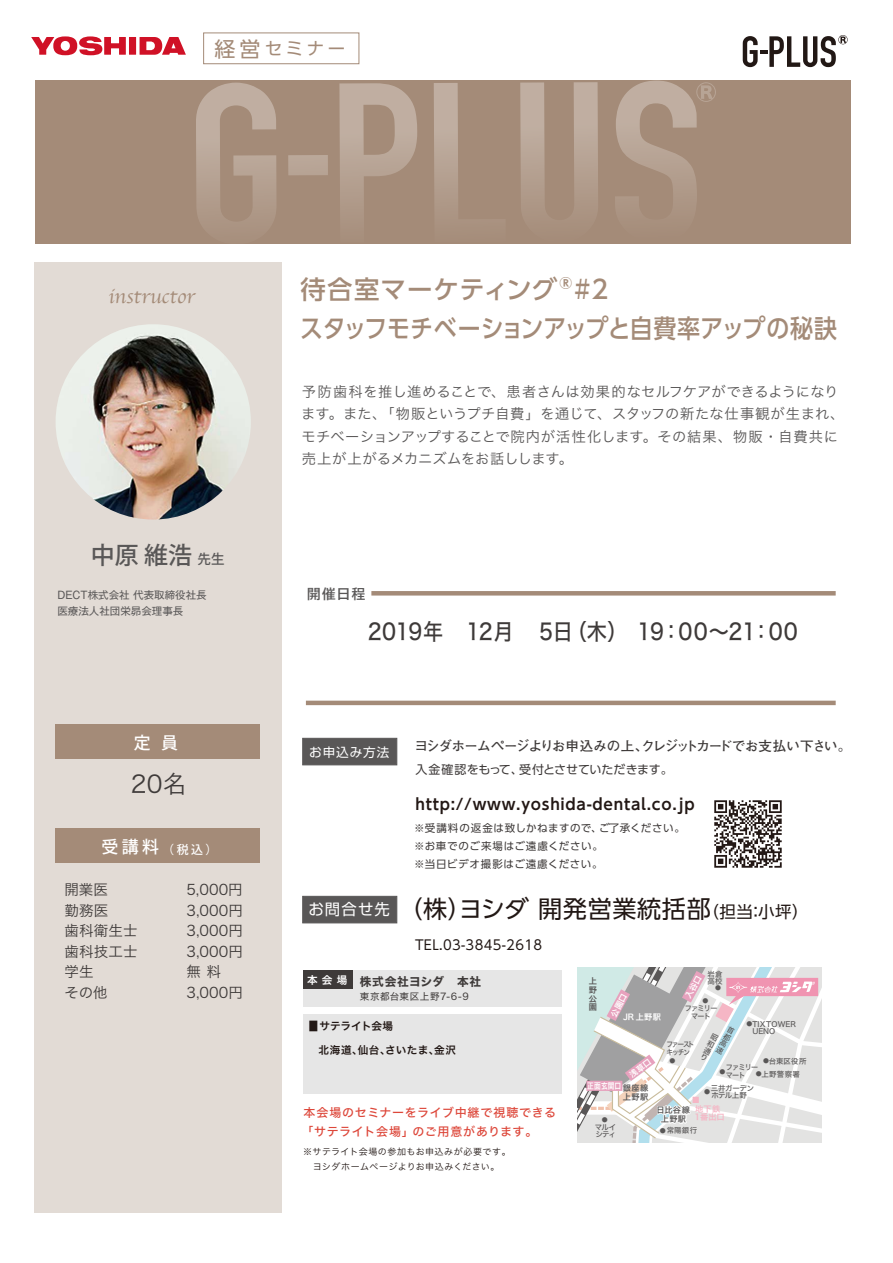
<style>
.page{position:relative;width:893px;height:1263px;background:#fff}
.page>*{position:absolute;margin:0;border:0;box-sizing:border-box;transform-origin:0 0}
.t1{font:500 25.5px/39px "UD Shin Go Pro";letter-spacing:.005em;color:#a48b78}
.t2{font:24.15px "UD Shin Go Pro";letter-spacing:.025em;color:#221815}
.t3{font:500 24px "Koz Go Pr 6 N";color:#595757}
.t4{font:24px "Hiragino Sans W3";color:#3e3a39}
.t5{font:22.5px "Hiragino Sans W5";letter-spacing:-.01em;color:#3e3a39;scale:.9 1}
.t6{font:21px "Apple Chancery";color:#a48b78}
.t7{font:17.55px "UD Shin Go Pro";color:#a48b78}
.t8{font:500 16.95px "Koz Go Pro";color:#fff}
.t9{font:15.45px "Shin Go Pr 6";letter-spacing:.075em;color:#fff}
.t10{font:700 15.3px "UD Shin Go Pro De";letter-spacing:.045em;color:#231815}
.t11{font:14.55px/20.4px "Hiragino Sans W3";letter-spacing:.01em;color:#3e3a39}
.t12{font:14.25px/22.5px "Hiragino Sans W3";letter-spacing:.015em;color:#595757}
.t13{font:700 13.5px "Futo Go B101 Pr 6";letter-spacing:-.075em;color:#3e3a39}
.t14{font:13.5px "UD Shin Go Pro";letter-spacing:.025em;color:#221815}
.t15{font:700 13.5px "TBUD Go Std";color:#595757}
.t16{font:12.6px "Shin Go Pr 6";letter-spacing:.075em;color:#fff}
.t17{font:12px/19.5px "Hiragino Sans W5";letter-spacing:.055em;color:#dd473a}
.t18{font:12px "UD Shin Go Pro";letter-spacing:-.01em;color:#3e3a39}
.t19{font:500 12px "Koz Go Pro";color:#fff}
.t20{font:11.7px "Hiragino Sans W7";letter-spacing:.07em;color:#3e3a39}
.t21{font:10.65px "Hiragino Sans W6";letter-spacing:.04em;color:#221815}
.t22{font:10.65px "Hiragino Sans W6";letter-spacing:-.01em;color:#221815}
.t23{font:10.5px/18px "UD Shin Go Pro";letter-spacing:.07em;color:#3e3a39}
.t24{font:10.5px/16.5px "Gothic MB101 Pr 6";color:#595757}
.t25{font:9.6px "Hiragino Sans W4";letter-spacing:.055em;color:#3e3a39}
.t26{font:9px/15px "Hiragino Sans W3";letter-spacing:.05em;color:#221815}
.t27{font:8.25px/8.6px "Hira Kaku Std N W6";letter-spacing:.05em;color:#595757}
.t28{font:8.25px/9px "Hira Kaku Std N W6";letter-spacing:.005em;color:#f5b6c5}
.t29{font:8.25px "Hira Kaku Std N W6";letter-spacing:.02em;color:#fff;scale:.82 1}
.t30{font:8.25px "Hira Kaku Std N W6";letter-spacing:.02em;color:#fff}
.t31{font:7.5px/7.5px "Hira Kaku Std N W5";letter-spacing:-.025em;color:#595757}
.t32{font:7.5px/7.9px "Hira Kaku Std N W5";letter-spacing:-.1em;color:#595757;scale:.95 1}
.t33{font:7.5px/7.5px "Hira Kaku Std N W5";letter-spacing:.015em;color:#595757}
.t34{font:7.5px/7.5px "Hira Kaku Std N W5";letter-spacing:-.16em;color:#595757;scale:.9 1}
.t35{font:6px "Hira Kaku Std N W5";color:#595757}
.s1{font-size:21px}
.s2{font-size:13.5px}
.s3{font-size:16.95px}
.s4{font-size:16.5px}
.s5{font-family:"Hiragino Sans W6";font-size:10.65px;color:#fff}
.s6{font-size:6px}
</style>
<div class="page">
<div style="left:34px;top:262px;width:247px;height:950px;background:#e2dbd5"></div>
<div style="left:36px;top:80px;width:815px;height:164px;background:#a48b78"></div>
<div style="left:129px;top:37px;width:7px;height:18px;background:#d01126"></div>
<svg style="left:140px;top:37px;width:46px;height:18px"></svg>
<svg style="left:31px;top:36px;width:95px;height:19px"></svg>
<svg style="left:196px;top:83px;width:80px;height:144px"></svg>
<div style="left:288px;top:155px;width:40px;height:20px;background:#b9a597"></div>
<svg style="left:339px;top:83px;width:78px;height:139px"></svg>
<svg style="left:434px;top:83px;width:24px;height:135px;background:#b8a596"></svg>
<svg style="left:520px;top:82px;width:78px;height:133px"></svg>
<div style="left:55px;top:724px;width:205px;height:34px;background:#a48b78"></div>
<div style="left:55px;top:828px;width:205px;height:34px;background:#a48b78"></div>
<hr style="left:371px;top:591px;width:465px;height:4px;background:#a48b78">
<hr style="left:306px;top:701px;width:530px;height:4px;background:#a48b78">
<img style="left:714px;top:800px;width:68px;height:68px">
<div style="left:203px;top:33px;width:156px;height:31px;border:1px solid #a48b78"></div>
<div style="left:304px;top:1014px;width:258px;height:79px;background:#e6e6e6"></div>
<div style="left:303px;top:970px;width:259px;height:37px;background:#e6e6e6"></div>
<div style="left:303px;top:970px;width:50px;height:19px;background:#3e3a39"></div>
<div style="left:302px;top:738px;width:95px;height:27px;background:#595757"></div>
<div style="left:302px;top:896px;width:95px;height:27px;background:#595757"></div>
<svg style="left:615px;top:81px;width:101px;height:130px"></svg>
<svg style="left:743px;top:35px;width:105px;height:32px"></svg>
<img style="left:56px;top:324px;width:195px;height:195px;border-radius:98px">
<svg style="left:578px;top:968px;width:243px;height:175px"></svg>
<p class="t7" style="left:214px;top:35px;width:132px"><span class="s1">経営</span>セミナー</p>
<h3 class="t6" style="left:108px;top:280px;width:88px">instructor</h3>
<h1 class="t1" style="left:300px;top:269px;width:538px">待合室マーケティング®#2<br>スタッフモチベーションアップと自費率アップの秘訣</h1>
<p class="t12" style="left:301px;top:379px;width:545px">予防歯科を推し進めることで、患者さんは効果的なセルフケアができるようになります。また、「物販というプチ自費」を通じて、スタッフの新たな仕事観が生まれ、モチベーションアップすることで院内が活性化します。その結果、物販・自費共に売上が上がるメカニズムをお話しします。</p>
<h3 class="t3" style="left:91px;top:542px;width:135px">中原 維浩 <span class="s2">先生</span></h3>
<p class="t24" style="left:57px;top:586px;width:151px">DECT株式会社 代表取締役社長医療法人社団栄昴会理事長</p>
<p class="t8" style="left:134px;top:732px;width:46px">定 員</p>
<h3 class="t4" style="left:131px;top:763px;width:57px">20名</h3>
<p class="t19" style="left:101px;top:842px;width:118px"><span class="s3">受講料</span>（税込）</p>
<p class="t11" style="left:64px;top:878px;width:75px">開業医<br>勤務医<br>歯科衛生士歯科技工士学生<br>その他</p>
<p class="t11" style="left:186px;top:878px;width:58px">5,000円<br>3,000円<br>3,000円<br>3,000円無 料<br>3,000円</p>
<p class="t15" style="left:307px;top:583px;width:60px">開催日程</p>
<h3 class="t5" style="left:346px;top:611px;width:503px">　2019年 12月 5日（木） 19：00～21：00</h3>
<p class="t16" style="left:309px;top:742px;width:82px">お申込み方法</p>
<p class="t9" style="left:308px;top:897px;width:83px">お問合せ先</p>
<p class="t13" style="left:414px;top:735px;width:439px">ヨシダホームページよりお申込みの上、クレジットカードでお支払い下さい。</p>
<p class="t18" style="left:415px;top:759px;width:259px">入金確認をもって、受付とさせていただきます。</p>
<p class="t10" style="left:416px;top:792px;width:281px">http://www.yoshida-dental.co.jp</p>
<p class="t23" style="left:414px;top:819px;width:272px">※受講料の返金は致しかねますので、ご了承ください。※お車でのご来場はご遠慮ください。<br>※当日ビデオ撮影はご遠慮ください。</p>
<h2 class="t2" style="left:398px;top:889px;width:412px">（株）ヨシダ 開発営業統括部<span class="s4">（担当：小坪）</span></h2>
<p class="t14" style="left:415px;top:933px;width:129px">TEL.03-3845-2618</p>
<p class="t20" style="left:307px;top:972px;width:176px"><span class="s5">本会場</span> 株式会社ヨシダ　本社</p>
<p class="t25" style="left:360px;top:987px;width:111px">東京都台東区上野7-6-9</p>
<p class="t22" style="left:310px;top:1016px;width:85px">▊サテライト会場</p>
<p class="t27" style="left:589px;top:977px;width:10px;text-align:justify">上野公園</p>
<p class="t31" style="left:708px;top:970px;width:17px">岩倉高校</p>
<p class="t35" style="left:715px;top:983px;width:7px">●</p>
<p class="t35" style="left:702px;top:996px;width:7px">●</p>
<p class="t32" style="left:685px;top:1004px;width:36px;text-align:center">ファミリーマート</p>
<p class="t30" style="left:623px;top:1010px;width:39px">JR 上野駅</p>
<p class="t33" style="left:752px;top:1020px;width:45px;text-indent:-6px"><span class="s6">●</span>TIXTOWER<br>UENO</p>
<p class="t21" style="left:319px;top:1040px;width:139px">北海道、仙台、さいたま、金沢</p>
<p class="t34" style="left:666px;top:1041px;width:33px">ファーストキッチン</p>
<p class="t35" style="left:669px;top:1056px;width:7px">●</p>
<p class="t31" style="left:763px;top:1057px;width:45px"><span class="s6">●</span>台東区役所</p>
<p class="t32" style="left:726px;top:1063px;width:36px">ファミリーマート</p>
<p class="t35" style="left:719px;top:1067px;width:7px">●</p>
<p class="t31" style="left:756px;top:1070px;width:46px"><span class="s6">●</span>上野警察署</p>
<p class="t17" style="left:301px;top:1102px;width:256px">本会場のセミナーをライブ中継で視聴できる「サテライト会場」のご用意があります。</p>
<p class="t26" style="left:303px;top:1143px;width:209px">※サテライト会場の参加もお申込みが必要です。　ヨシダホームページよりお申込みください。</p>
<p class="t29" style="left:587px;top:1079px;width:43px">正面玄関口</p>
<p class="t27" style="left:623px;top:1084px;width:27px;line-height:9px">銀座線上野駅</p>
<p class="t31" style="left:704px;top:1084px;width:52px;text-align:center"><sub>●</sub>三井ガーデンホテル上野</p>
<p class="t31" style="left:660px;top:1127px;width:39px"><span class="s6">●</span>常陽銀行</p>
<p class="t28" style="left:695px;top:1095px;width:32px;text-indent:-3px">■<br>地下鉄<br>1番出口</p>
<p class="t27" style="left:657px;top:1106px;width:35px;line-height:9px;text-align:center">日比谷線上野駅</p>
<p class="t35" style="left:602px;top:1115px;width:7px">●</p>
<p class="t31" style="left:595px;top:1123px;width:23px">マルイシティ</p>
</div>
